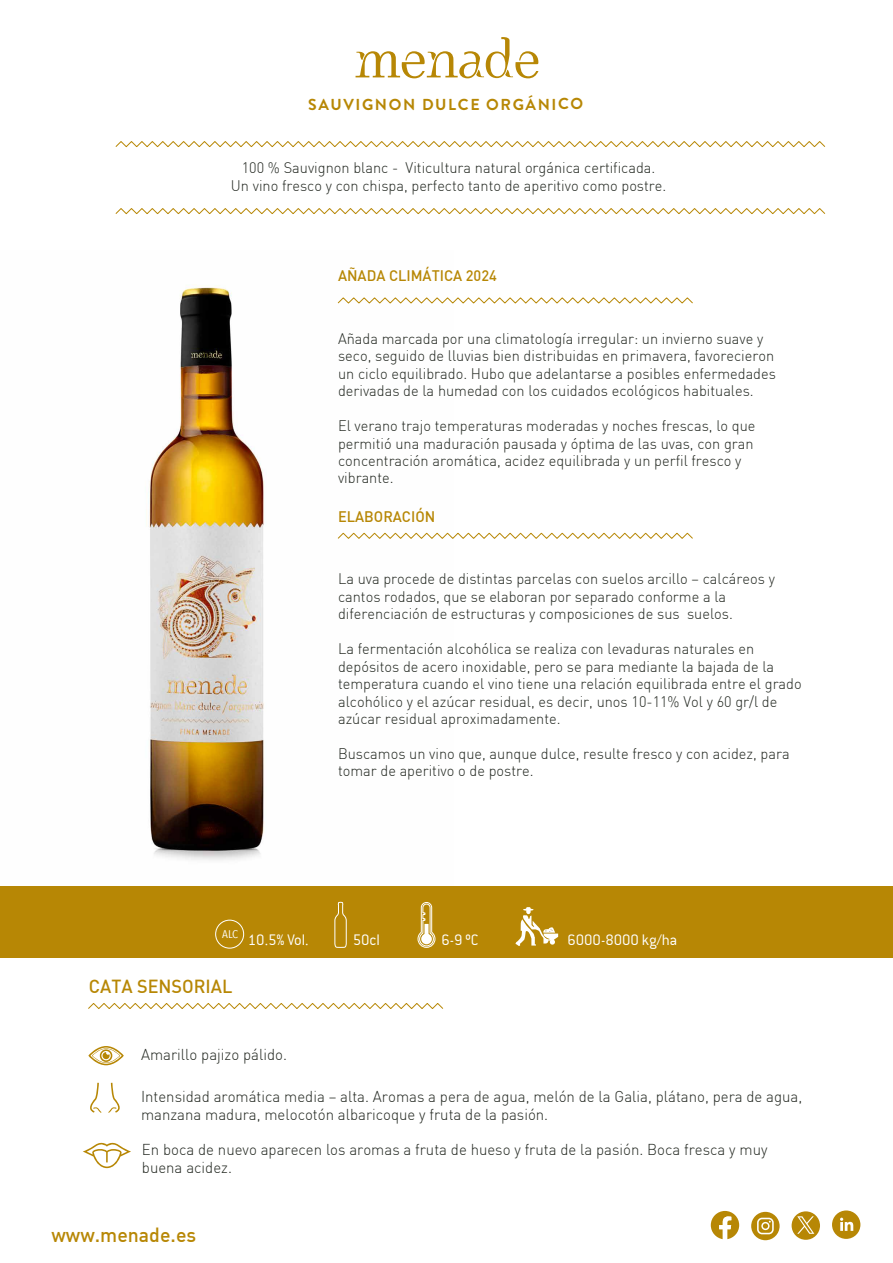
<style>
.page{position:relative;width:893px;height:1263px;background:#fff}
.page>*{position:absolute;margin:0;border:0;box-sizing:border-box;transform-origin:0 0}
.t1{font:500 20.1px "DIN";color:#b78705}
.t2{font:500 18.6px "DIN";color:#b78705}
.t3{font:16.5px "Conduit ITCTT Light";color:#fff}
.t4{font:700 15.9px "Brandon Grotesque";letter-spacing:.095em;color:#b78705}
.t5{font:300 15.45px/18px "DIN";color:#222720}
.t6{font:300 15px/17.4px "DIN";color:#222720}
.t7{font:500 15px "DIN";color:#b78705}
.t8{font:11.1px "Avenir Next Condensed";color:#fff;scale:1.14 1}
</style>
<div class="page">
<img style="left:146px;top:285px;width:302px;height:575px">
<svg style="left:115px;top:141px;width:710px;height:7px"></svg>
<svg style="left:115px;top:208px;width:710px;height:7px"></svg>
<svg style="left:337px;top:533px;width:356px;height:6px"></svg>
<svg style="left:337px;top:297px;width:356px;height:7px"></svg>
<div style="left:0;top:886px;width:893px;height:72px;background:#b78705"></div>
<svg style="left:334px;top:901px;width:13px;height:47px"></svg>
<svg style="left:418px;top:902px;width:17px;height:46px"></svg>
<svg style="left:515px;top:907px;width:43px;height:39px"></svg>
<div style="left:215px;top:920px;width:29px;height:28px;border:1px solid #fff;border-radius:50%"></div>
<svg style="left:90px;top:1083px;width:30px;height:30px"></svg>
<svg style="left:83px;top:1142px;width:48px;height:26px"></svg>
<svg style="left:88px;top:1046px;width:36px;height:19px"></svg>
<svg style="left:88px;top:1003px;width:355px;height:6px"></svg>
<svg style="left:356px;top:37px;width:182px;height:41px"></svg>
<div style="left:792px;top:1211px;width:28px;height:29px;background:#b78705;border-radius:50%"></div>
<svg style="left:797px;top:1216px;width:17px;height:18px"></svg>
<div style="left:751px;top:1212px;width:29px;height:28px;background:#b78705;border-radius:50%"></div>
<svg style="left:757px;top:1218px;width:17px;height:16px"></svg>
<svg style="left:711px;top:1211px;width:28px;height:28px"></svg>
<div style="left:832px;top:1210px;width:28px;height:29px;background:#b78705;border-radius:50%"></div>
<svg style="left:840px;top:1218px;width:13px;height:13px"></svg>
<p class="t4" style="left:308px;top:93px;width:277px">SAUVIGNON DULCE ORGÁNICO</p>
<p class="t6" style="left:231px;top:159px;width:437px;text-align:center">100 % Sauvignon blanc - Viticultura natural orgánica certificada.<br>Un vino fresco y con chispa, perfecto tanto de aperitivo como postre.</p>
<p class="t7" style="left:338px;top:266px;width:160px">AÑADA CLIMÁTICA 2024</p>
<p class="t6" style="left:338px;top:329px;width:439px">Añada marcada por una climatología irregular: un invierno suave y seco, seguido de lluvias bien distribuidas en primavera, favorecieron un ciclo equilibrado. Hubo que adelantarse a posibles enfermedades derivadas de la humedad con los cuidados ecológicos habituales.</p>
<p class="t6" style="left:338px;top:417px;width:419px">El verano trajo temperaturas moderadas y noches frescas, lo que permitió una maduración pausada y óptima de las uvas, con gran concentración aromática, acidez equilibrada y un perfil fresco y vibrante.</p>
<p class="t7" style="left:338px;top:507px;width:99px">ELABORACIÓN</p>
<p class="t6" style="left:338px;top:570px;width:438px">La uva procede de distintas parcelas con suelos arcillo – calcáreos y cantos rodados, que se elaboran por separado conforme a la diferenciación de estructuras y composiciones de sus suelos.</p>
<p class="t6" style="left:338px;top:640px;width:465px">La fermentación alcohólica se realiza con levaduras naturales en depósitos de acero inoxidable, pero se para mediante la bajada de la temperatura cuando el vino tiene una relación equilibrada entre el grado alcohólico y el azúcar residual, es decir, unos 10-11% Vol y 60 gr/l de azúcar residual aproximadamente.</p>
<p class="t6" style="left:338px;top:745px;width:453px">Buscamos un vino que, aunque dulce, resulte fresco y con acidez, para tomar de aperitivo o de postre.</p>
<p class="t8" style="left:222px;top:925px;width:15px">ALC</p>
<p class="t3" style="left:248px;top:930px;width:62px">10.5% Vol.</p>
<p class="t3" style="left:353px;top:930px;width:29px">50cl</p>
<p class="t3" style="left:441px;top:930px;width:38px">6-9 ºC</p>
<p class="t3" style="left:567px;top:930px;width:111px">6000-8000 kg/ha</p>
<p class="t2" style="left:89px;top:975px;width:145px">CATA SENSORIAL</p>
<p class="t5" style="left:141px;top:1045px;width:147px">Amarillo pajizo pálido.</p>
<p class="t5" style="left:141px;top:1087px;width:663px">Intensidad aromática media – alta. Aromas a pera de agua, melón de la Galia, plátano, pera de agua, manzana madura, melocotón albaricoque y fruta de la pasión.</p>
<p class="t5" style="left:142px;top:1141px;width:627px">En boca de nuevo aparecen los aromas a fruta de hueso y fruta de la pasión. Boca fresca y muy buena acidez.</p>
<h1 class="t1" style="left:51px;top:1221px;width:146px">www.menade.es</h1>
</div>
